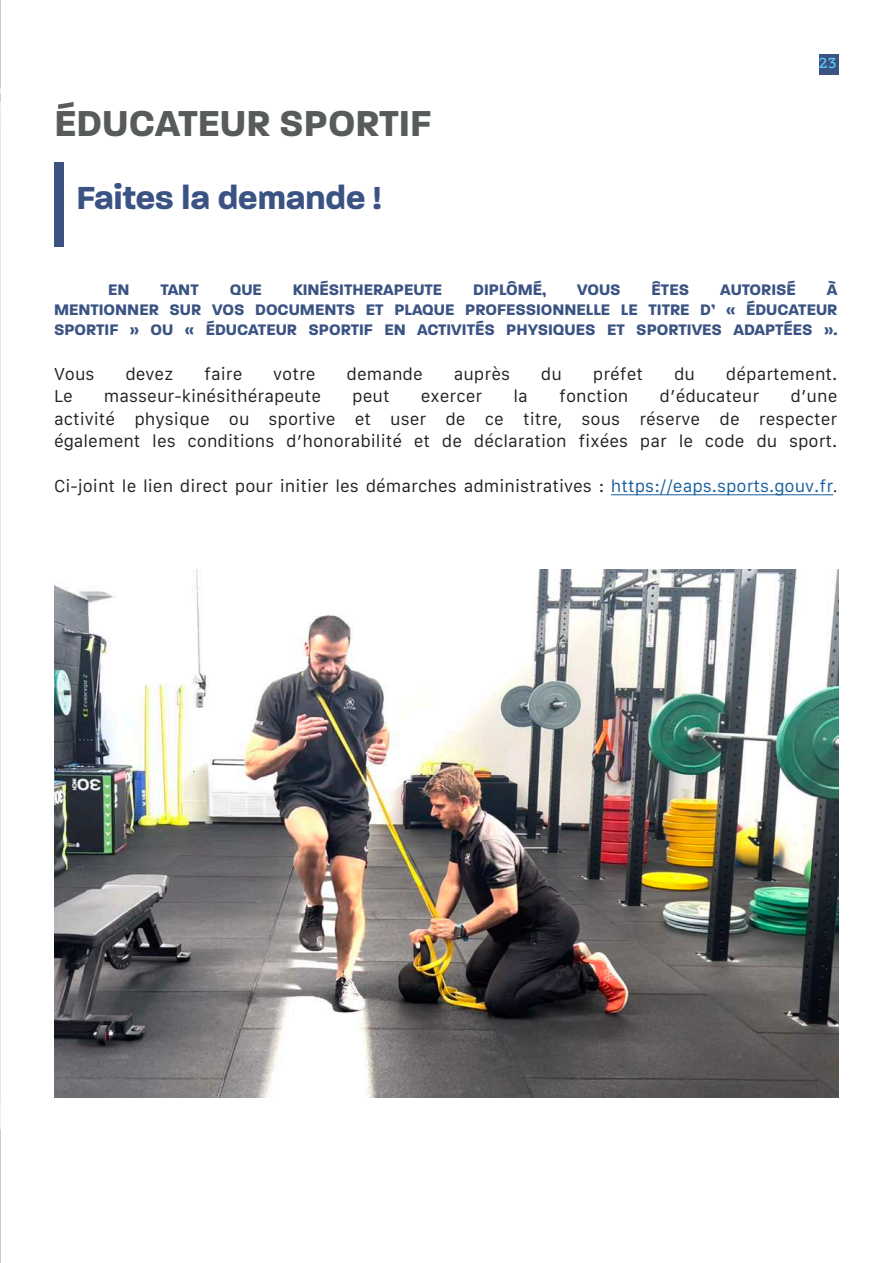
<style>
.page{position:relative;width:893px;height:1263px;background:#fff}
.page>*{position:absolute;margin:0;border:0;box-sizing:border-box;transform-origin:0 0}
.t1{font:700 39px "Paralucent";color:#585b5c}
.t2{font:700 34.5px "Paralucent";color:#3a5383}
.t3{font:16.5px/22.5px "Galvji";color:#231f20;text-align:justify}
.t4{font:700 16.5px/19.8px "Paralucent";color:#3a5383;text-align:justify}
.t5{font:500 13.5px "Mokoko";color:#5accf5}
.s1{color:#175d9e}
.s2{font-family:"Minion Pro";font-size:18px}
</style>
<div class="page">
<div style="left:54px;top:162px;width:9px;height:85px;background:#3b5282"></div>
<div style="left:819px;top:54px;width:20px;height:20px;background:#3a5383"></div>
<hr style="left:611px;top:494px;width:222px;height:1px;background:#175d9e">
<img style="left:54px;top:570px;width:785px;height:527px">
<hr style="left:0;top:0;width:1px;height:1263px;background:#e6e6e4">
<svg style="left:0;top:1129px;width:1px;height:134px"></svg>
<svg style="left:0;top:0;width:1px;height:102px"></svg>
<h1 class="t1" style="left:54px;top:99px;width:378px">ÉDUCATEUR SPORTIF</h1>
<h2 class="t2" style="left:76px;top:177px;width:306px">Faites la demande !</h2>
<p class="t5" style="left:819px;top:53px;width:19px">23</p>
<p class="t4" style="left:108px;top:280px;width:23px">EN</p>
<p class="t4" style="left:160px;top:280px;width:40px">TANT</p>
<p class="t4" style="left:230px;top:280px;width:34px">QUE</p>
<p class="t4" style="left:293px;top:280px;width:151px">KINÉSITHERAPEUTE</p>
<p class="t4" style="left:473px;top:280px;width:74px">DIPLÔMÉ,</p>
<p class="t4" style="left:577px;top:280px;width:45px">VOUS</p>
<p class="t4" style="left:652px;top:280px;width:39px">ÊTES</p>
<p class="t4" style="left:720px;top:280px;width:77px">AUTORISÉ</p>
<p class="t4" style="left:54px;top:280px;width:785px;text-indent:773px">À MENTIONNER SUR VOS DOCUMENTS ET PLAQUE PROFESSIONNELLE LE TITRE D’ « ÉDUCATEUR SPORTIF » OU « ÉDUCATEUR SPORTIF EN ACTIVITÉS PHYSIQUES ET SPORTIVES ADAPTÉES ».</p>
<p class="t3" style="left:54px;top:363px;width:42px">Vous</p>
<p class="t3" style="left:125px;top:363px;width:49px">devez</p>
<p class="t3" style="left:204px;top:363px;width:40px">faire</p>
<p class="t3" style="left:273px;top:363px;width:44px">votre</p>
<p class="t3" style="left:346px;top:363px;width:78px">demande</p>
<p class="t3" style="left:454px;top:363px;width:58px">auprès</p>
<p class="t3" style="left:541px;top:363px;width:23px">du</p>
<p class="t3" style="left:593px;top:363px;width:52px">préfet</p>
<p class="t3" style="left:674px;top:363px;width:23px">du</p>
<p class="t3" style="left:726px;top:363px;width:113px">département.</p>
<p class="t3" style="left:54px;top:385px;width:20px">Le</p>
<p class="t3" style="left:104px;top:385px;width:219px">masseur-kinésithérapeute</p>
<p class="t3" style="left:352px;top:385px;width:39px">peut</p>
<p class="t3" style="left:421px;top:385px;width:63px">exercer</p>
<p class="t3" style="left:514px;top:385px;width:16px">la</p>
<p class="t3" style="left:559px;top:385px;width:71px">fonction</p>
<p class="t3" style="left:660px;top:385px;width:101px">d’éducateur</p>
<p class="t3" style="left:54px;top:385px;width:785px;text-indent:736px">d’une activité physique ou sportive et user de ce titre, sous réserve de respecter également les conditions d’honorabilité et de déclaration fixées par le code du sport.</p>
<p class="t3" style="left:54px;top:475px;width:785px">Ci-joint le lien direct pour initier les démarches administratives : <span class="s1">https://eaps.sports.gouv.fr</span><span class="s2">.</span></p>
</div>
